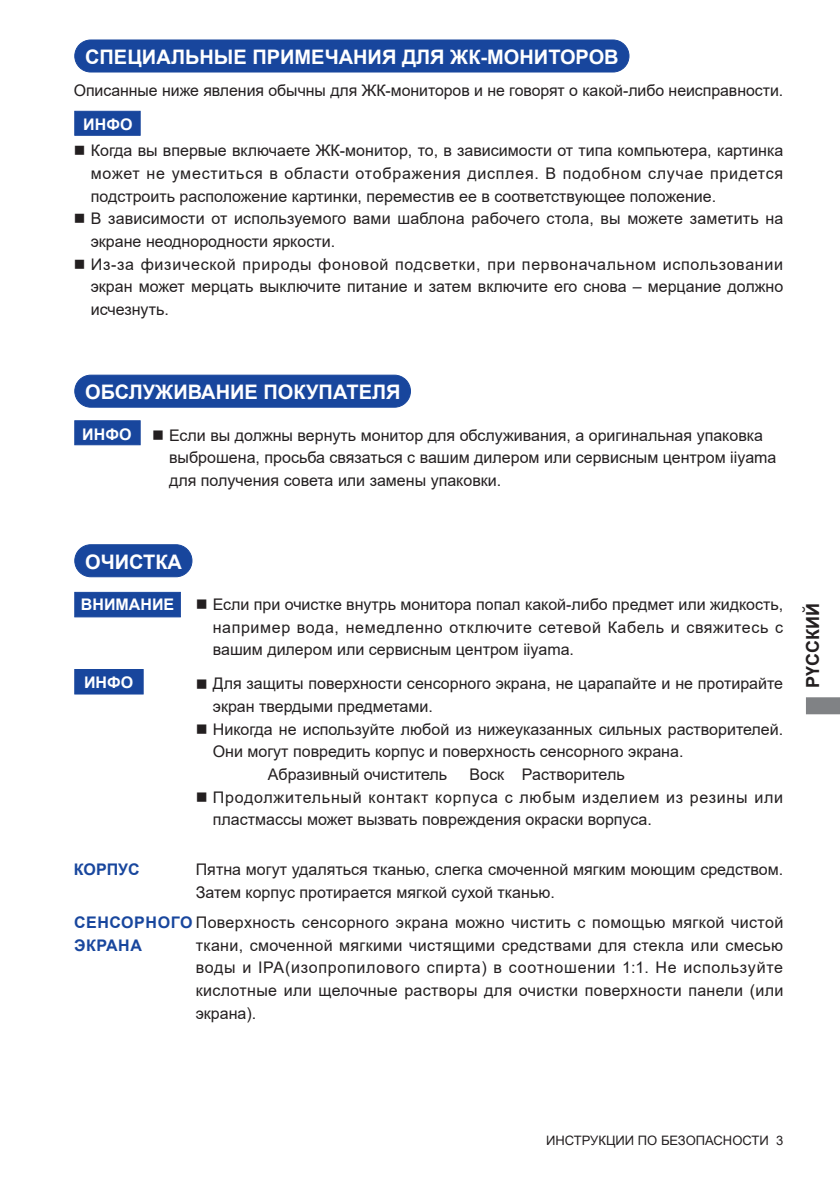
<style>
.page{position:relative;width:840px;height:1191px;background:#fff}
.page>*{position:absolute;margin:0;border:0;box-sizing:border-box;transform-origin:0 0}
.t1{font:700 20px "Arial";color:#fff}
.t2{font:700 18px "Arial";color:#231f20}
.t3{font:16px/22.6px "Arial";color:#231f20;text-align:justify}
.t4{font:16px/22.6px "Arial";letter-spacing:.02em;color:#231f20}
.t5{font:16px/22.8px "Arial";letter-spacing:.025em;color:#231f20}
.t6{font:700 16px "Arial";color:#fff}
.t7{font:700 16px "Arial";color:#18469d}
.t8{font:13px "Arial";color:#231f20}
.s1{font-weight:700;color:#18469d}
</style>
<div class="page">
<svg style="left:806px;top:697px;width:33px;height:17px"></svg>
<div style="left:75px;top:545px;width:117px;height:32px;background:#18469d;border-radius:16px"></div>
<div style="left:74px;top:544px;width:118px;height:33px;border:1px solid #18469d;border-radius:16px"></div>
<div style="left:75px;top:375px;width:335px;height:32px;background:#18469d;border-radius:16px"></div>
<div style="left:74px;top:375px;width:336px;height:32px;border:1px solid #18469d;border-radius:16px"></div>
<div style="left:75px;top:40px;width:553px;height:32px;background:#18469d;border-radius:16px"></div>
<div style="left:74px;top:40px;width:555px;height:32px;border:1px solid #18469d;border-radius:16px"></div>
<div style="left:74px;top:111px;width:66px;height:25px;background:#18469d;border:1px solid #18469d"></div>
<div style="left:74px;top:420px;width:66px;height:25px;background:#18469d;border:1px solid #18469d"></div>
<div style="left:74px;top:592px;width:106px;height:25px;background:#18469d"></div>
<div style="left:74px;top:669px;width:69px;height:25px;background:#18469d"></div>
<p class="t1" style="left:85px;top:42px;width:535px">СПЕЦИАЛЬНЫЕ ПРИМЕЧАНИЯ ДЛЯ ЖК-МОНИТОРОВ</p>
<p class="t3" style="left:74px;top:79px;width:710px">Описанные ниже явления обычны для ЖК-мониторов и не говорят о какой-либо неисправности.</p>
<p class="t6" style="left:83px;top:113px;width:51px">ИНФО</p>
<p class="t3" style="left:91px;top:139px;width:693px;text-indent:-17px">■ Когда вы впервые включаете ЖК-монитор, то, в зависимости от типа компьютера, картинка может не уместиться в области отображения дисплея. В подобном случае придется подстроить расположение картинки, переместив ее в соответствующее положение.</p>
<p class="t3" style="left:91px;top:207px;width:693px;text-indent:-17px">■ В зависимости от используемого вами шаблона рабочего стола, вы можете заметить на экране неоднородности яркости.</p>
<p class="t3" style="left:91px;top:253px;width:693px;text-indent:-17px">■ Из-за физической природы фоновой подсветки, при первоначальном использовании экран может мерцать выключите питание и затем включите его снова – мерцание должно исчезнуть.</p>
<p class="t1" style="left:85px;top:377px;width:317px">ОБСЛУЖИВАНИЕ ПОКУПАТЕЛЯ</p>
<p class="t6" style="left:82px;top:423px;width:51px">ИНФО</p>
<p class="t3" style="left:169px;top:423px;width:608px;text-align:left;text-indent:-17px">■ Если вы должны вернуть монитор для обслуживания, а оригинальная упаковка выброшена, просьба связаться с вашим дилером или сервисным центром iiyama для получения совета или замены упаковки.</p>
<p class="t1" style="left:85px;top:548px;width:98px">ОЧИСТКА</p>
<p class="t6" style="left:81px;top:593px;width:95px">ВНИМАНИЕ</p>
<p class="t3" style="left:213px;top:593px;width:571px;text-indent:-17px">■ Если при очистке внутрь монитора попал какой-либо предмет или жидкость, например вода, немедленно отключите сетевой Кабель и свяжитесь c вашим дилером или сервисным центром iiyama.</p>
<p class="t3" style="left:213px;top:672px;width:571px;text-indent:-17px">■ Для защиты поверхности сенсорного экрана, не царапайте и не протирайте экран твердыми предметами.</p>
<p class="t3" style="left:196px;top:717px;width:588px">■ Никогда не используйте любой из нижеуказанных сильных растворителей.</p>
<p class="t3" style="left:213px;top:740px;width:472px">Они могут повредить корпус и поверхность сенсорного экрана.</p>
<p class="t3" style="left:268px;top:763px;width:181px">Абразивный очиститель</p>
<p class="t3" style="left:469px;top:763px;width:156px">Воск Растворитель</p>
<p class="t4" style="left:213px;top:785px;width:571px;text-indent:-17px">■ Продолжительный контакт корпуса с любым изделием из резины или пластмассы может вызвать повреждения окраски ворпуса.</p>
<p class="t6" style="left:84px;top:671px;width:51px">ИНФО</p>
<p class="t7" style="left:74px;top:858px;width:67px">КОРПУС</p>
<p class="t3" style="left:196px;top:858px;width:588px">Пятна могут удаляться тканью, слегка смоченной мягким моющим средством.<br>Затем корпус протирается мягкой сухой тканью.</p>
<p class="t5" style="left:74px;top:910px;width:710px"><span class="s1">СЕНСОРНОГО</span> Поверхность сенсорного экрана можно чистить с помощью мягкой чистой<br><span class="s1">ЭКРАНА</span></p>
<p class="t3" style="left:196px;top:933px;width:588px">ткани, смоченной мягкими чистящими средствами для стекла или смесью воды и IPA(изопропилового спирта) в соотношении 1:1. Не используйте кислотные или щелочные растворы для очистки поверхности панели (или экрана).</p>
<p class="t2" style="left:799px;top:688px;width:86px;rotate:-90deg">РҮССКИЙ</p>
<p class="t8" style="left:545px;top:1131px;width:238px">ИНСТРУКЦИИ ПО БЕЗОПАСНОСТИ 3</p>
</div>
